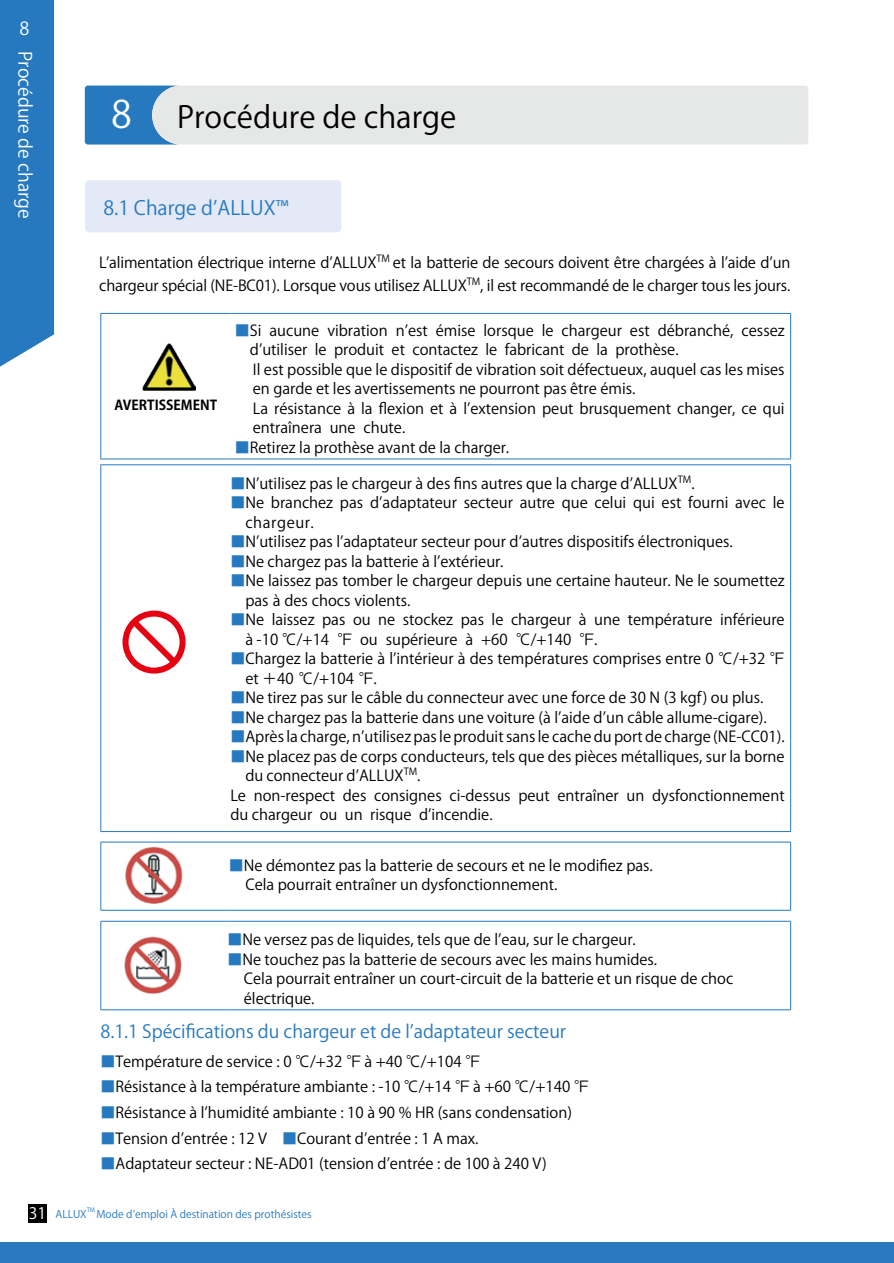
<style>
.page{position:relative;width:894px;height:1263px;background:#fff}
.page>*{position:absolute;margin:0;border:0;box-sizing:border-box;transform-origin:0 0}
.t1{font:30px "Koz Go Pr 6 N";color:#000}
.t2{font:19.5px "Koz Go Pr 6 N";color:#2779bf}
.t3{font:18px "Koz Go Pr 6 N";color:#2779bf}
.t4{font:18px "Koz Go Pr 6 N";color:#fff}
.t5{font:15.75px "Koz Go Pr 6 N";color:#fff}
.t6{font:15px/19.5px "Koz Go Pr 6 N";color:#000}
.t7{font:700 13.5px "Koz Go Pr 6 N";color:#000}
.t8{font:10.5px "Koz Go Pr 6 N";color:#2779bf}
.t9{font:6px "Koz Go Pr 6 N";color:#2779bf}
.s1{font-size:37.5px;color:#fff}
.s2{color:#2779bf}
</style>
<div class="page">
<svg style="left:85px;top:86px;width:723px;height:58px;background:#d2dce3"></svg>
<div style="left:0;top:1241px;width:893px;height:22px;background:#2979be"></div>
<div style="left:28px;top:1204px;width:18px;height:18px;background:#000"></div>
<div style="left:0;top:0;width:54px;height:367px;background:#2678bf"></div>
<img style="left:142px;top:343px;width:53px;height:47px">
<img style="left:124px;top:936px;width:57px;height:57px">
<img style="left:125px;top:846px;width:57px;height:57px">
<div style="left:85px;top:180px;width:256px;height:52px;background:#e3e9f6;border-radius:5px"></div>
<hr style="left:100px;top:921px;width:127px;height:1px;background:#2779bf">
<hr style="left:100px;top:921px;width:1px;height:88px;background:#2779bf">
<hr style="left:227px;top:921px;width:563px;height:1px;background:#2779bf">
<hr style="left:790px;top:921px;width:1px;height:88px;background:#2779bf">
<hr style="left:100px;top:1009px;width:127px;height:1px;background:#2779bf">
<hr style="left:227px;top:1009px;width:563px;height:1px;background:#2779bf">
<hr style="left:100px;top:841px;width:129px;height:1px;background:#2779bf">
<hr style="left:100px;top:842px;width:1px;height:68px;background:#2779bf">
<hr style="left:229px;top:841px;width:561px;height:1px;background:#2779bf">
<hr style="left:790px;top:842px;width:1px;height:68px;background:#2779bf">
<hr style="left:100px;top:910px;width:129px;height:1px;background:#2779bf">
<hr style="left:229px;top:910px;width:561px;height:1px;background:#2779bf">
<hr style="left:100px;top:313px;width:130px;height:1px;background:#2779bf">
<hr style="left:100px;top:314px;width:1px;height:144px;background:#2779bf">
<hr style="left:230px;top:313px;width:560px;height:1px;background:#2779bf">
<hr style="left:790px;top:314px;width:1px;height:144px;background:#2779bf">
<hr style="left:100px;top:458px;width:130px;height:1px;background:#2779bf">
<hr style="left:230px;top:458px;width:560px;height:1px;background:#2779bf">
<hr style="left:100px;top:464px;width:129px;height:1px;background:#2779bf">
<hr style="left:100px;top:465px;width:1px;height:366px;background:#2779bf">
<hr style="left:229px;top:464px;width:561px;height:1px;background:#2779bf">
<hr style="left:790px;top:465px;width:1px;height:366px;background:#2779bf">
<hr style="left:100px;top:831px;width:129px;height:1px;background:#2779bf">
<hr style="left:229px;top:831px;width:561px;height:1px;background:#2779bf">
<svg style="left:122px;top:610px;width:64px;height:64px"></svg>
<p class="t4" style="left:20px;top:18px;width:11px">8</p>
<p class="t4" style="left:35px;top:51px;width:169px;rotate:90deg">Procédure de charge</p>
<h1 class="t1" style="left:111px;top:100px;width:347px"><span class="s1">8</span> Procédure de charge</h1>
<h2 class="t2" style="left:103px;top:197px;width:187px">8.1 Charge d’ALLUX™</h2>
<p class="t6" style="left:99px;top:251px;width:692px;line-height:22.8px">L’alimentation électrique interne d’ALLUX<sup>TM</sup> et la batterie de secours doivent être chargées à l’aide d’un chargeur spécial (NE-BC01). Lorsque vous utilisez ALLUX<sup>TM</sup>, il est recommandé de le charger tous les jours.</p>
<p class="t7" style="left:114px;top:397px;width:104px">AVERTISSEMENT</p>
<p class="t6" style="left:250px;top:321px;width:536px;text-indent:-15px"><span class="s2">■</span>Si aucune vibration n’est émise lorsque le chargeur est débranché, cessez d’utiliser le produit et contactez le fabricant de la prothèse.<br>Il est possible que le dispositif de vibration soit défectueux, auquel cas les mises en garde et les avertissements ne pourront pas être émis.<br>La résistance à la flexion et à l’extension peut brusquement changer, ce qui entraînera une chute.</p>
<p class="t6" style="left:235px;top:438px;width:275px"><span class="s2">■</span>Retirez la prothèse avant de la charger.</p>
<p class="t6" style="left:230px;top:474px;width:465px"><span class="s2">■</span>N’utilisez pas le chargeur à des fins autres que la charge d’ALLUX<sup>TM</sup>.</p>
<p class="t6" style="left:245px;top:493px;width:540px;text-indent:-15px"><span class="s2">■</span>Ne branchez pas d’adaptateur secteur autre que celui qui est fourni avec le chargeur.</p>
<p class="t6" style="left:230px;top:532px;width:503px"><span class="s2">■</span>N’utilisez pas l’adaptateur secteur pour d’autres dispositifs électroniques.</p>
<p class="t6" style="left:230px;top:552px;width:274px"><span class="s2">■</span>Ne chargez pas la batterie à l’extérieur.</p>
<p class="t6" style="left:245px;top:571px;width:540px;text-indent:-15px"><span class="s2">■</span>Ne laissez pas tomber le chargeur depuis une certaine hauteur. Ne le soumettez pas à des chocs violents.</p>
<p class="t6" style="left:245px;top:610px;width:540px;text-indent:-15px"><span class="s2">■</span>Ne laissez pas ou ne stockez pas le chargeur à une température inférieure à -10 ℃/+14 ℉ ou supérieure à +60 ℃/+140 ℉.</p>
<p class="t6" style="left:245px;top:649px;width:540px;text-indent:-15px"><span class="s2">■</span>Chargez la batterie à l’intérieur à des températures comprises entre 0 ℃/+32 ℉ et ＋40 ℃/+104 ℉.</p>
<p class="t6" style="left:230px;top:688px;width:534px"><span class="s2">■</span>Ne tirez pas sur le câble du connecteur avec une force de 30 N (3 kgf) ou plus.</p>
<p class="t6" style="left:230px;top:708px;width:537px"><span class="s2">■</span>Ne chargez pas la batterie dans une voiture (à l’aide d’un câble allume-cigare).</p>
<p class="t6" style="left:230px;top:727px;width:555px"><span class="s2">■</span>Après la charge, n’utilisez pas le produit sans le cache du port de charge (NE-CC01).</p>
<p class="t6" style="left:230px;top:747px;width:555px"><span class="s2">■</span>Ne placez pas de corps conducteurs, tels que des pièces métalliques, sur la borne</p>
<p class="t6" style="left:245px;top:766px;width:177px">du connecteur d’ALLUX<sup>TM</sup>.</p>
<p class="t6" style="left:230px;top:786px;width:555px">Le non-respect des consignes ci-dessus peut entraîner un dysfonctionnement</p>
<p class="t6" style="left:230px;top:805px;width:264px">du chargeur ou un risque d’incendie.</p>
<p class="t6" style="left:245px;top:855px;width:409px;text-indent:-16px"><span class="s2">■</span>Ne démontez pas la batterie de secours et ne le modifiez pas.<br>Cela pourrait entraîner un dysfonctionnement.</p>
<p class="t6" style="left:227px;top:930px;width:410px"><span class="s2">■</span>Ne versez pas de liquides, tels que de l’eau, sur le chargeur.</p>
<p class="t6" style="left:244px;top:950px;width:490px;text-indent:-16px"><span class="s2">■</span>Ne touchez pas la batterie de secours avec les mains humides.<br>Cela pourrait entraîner un court-circuit de la batterie et un risque de choc électrique.</p>
<p class="t3" style="left:100px;top:1021px;width:467px">8.1.1 Spécifications du chargeur et de l’adaptateur secteur</p>
<p class="t6" style="left:100px;top:1051px;width:381px"><span class="s2">■</span>Température de service : 0 ℃/+32 ℉ à +40 ℃/+104 ℉</p>
<p class="t6" style="left:100px;top:1077px;width:489px"><span class="s2">■</span>Résistance à la température ambiante : -10 ℃/+14 ℉ à +60 ℃/+140 ℉</p>
<p class="t6" style="left:100px;top:1103px;width:473px"><span class="s2">■</span>Résistance à l’humidité ambiante : 10 à 90 % HR (sans condensation)</p>
<p class="t6" style="left:100px;top:1128px;width:379px"><span class="s2">■</span>Tension d’entrée : 12 V　<span class="s2">■</span>Courant d’entrée : 1 A max.</p>
<p class="t6" style="left:100px;top:1154px;width:447px"><span class="s2">■</span>Adaptateur secteur : NE-AD01 (tension d’entrée : de 100 à 240 V)</p>
<p class="t5" style="left:29px;top:1204px;width:19px">31</p>
<p class="t8" style="left:96px;top:1207px;width:217px">Mode d’emploi À destination des prothésistes</p>
<p class="t8" style="left:55px;top:1207px;width:33px">ALLUX</p>
<p class="t9" style="left:87px;top:1206px;width:10px">TM</p>
</div>
